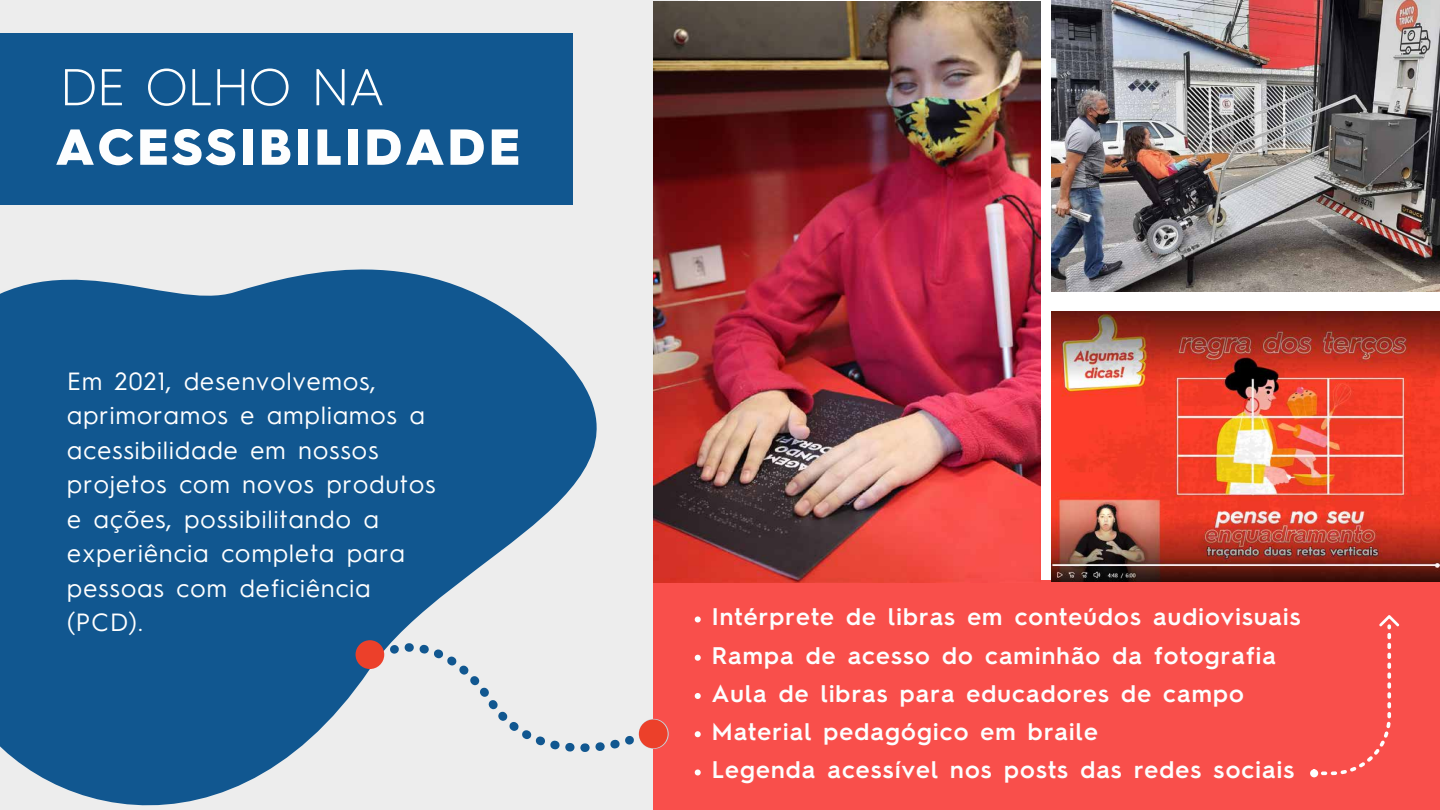
<style>
.page{position:relative;width:1440px;height:810px;background:#fff}
.page>*{position:absolute;margin:0;border:0;box-sizing:border-box;transform-origin:0 0}
.t1{font:300 51.8px "Hurme Geometric Sans 4";letter-spacing:-.01em;color:#fdfefe}
.t2{font:900 50.7px "Hurme Geometric Sans 4";letter-spacing:.07em;color:#fdfefe}
.t3{font:25px/34.5px "Hurme Geometric Sans 1";letter-spacing:.05em;color:#fff}
.t4{font:600 24.1px/38.2px "Hurme Geometric Sans 2";letter-spacing:.05em;color:#fdfefe}
</style>
<div class="page">
<div style="left:0;top:0;width:697px;height:810px;background:#ededed"></div>
<div style="left:0;top:34px;width:573px;height:171px;background:#115790"></div>
<svg style="left:0;top:269px;width:650px;height:537px;fill:#115790"></svg>
<div style="left:653px;top:580px;width:787px;height:230px;background:#f94f4b"></div>
<img style="left:653px;top:2px;width:387px;height:580px">
<img style="left:1051px;top:312px;width:389px;height:270px">
<img style="left:1051px;top:0;width:389px;height:292px">
<svg style="left:1310px;top:615px;width:90px;height:162px"></svg>
<svg style="left:639px;top:719px;width:30px;height:30px"></svg>
<div style="left:355px;top:640px;width:30px;height:29px;background:#ec402a;border-radius:50%"></div>
<div style="left:639px;top:719px;width:29px;height:30px;background:#ec402a;border-radius:50%"></div>
<svg style="left:390px;top:645px;width:9px;height:9px"></svg>
<svg style="left:405px;top:643px;width:229px;height:109px"></svg>
<svg style="left:695px;top:616px;width:6px;height:6px"></svg>
<svg style="left:695px;top:655px;width:6px;height:6px"></svg>
<svg style="left:695px;top:693px;width:6px;height:6px"></svg>
<svg style="left:695px;top:731px;width:6px;height:6px"></svg>
<svg style="left:695px;top:769px;width:6px;height:6px"></svg>
<h1 class="t1" style="left:60px;top:52px;width:326px">DE OLHO NA</h1>
<h2 class="t2" style="left:56px;top:111px;width:466px">ACESSIBILIDADE</h2>
<p class="t3" style="left:67px;top:362px;width:370px">Em 2021, desenvolvemos, aprimoramos e ampliamos a acessibilidade em nossos projetos com novos produtos e ações, possibilitando a experiência completa para pessoas com deficiência (PCD).</p>
<p class="t4" style="left:712px;top:596px;width:591px">Intérprete de libras em conteúdos audiovisuais Rampa de acesso do caminhão da fotografia Aula de libras para educadores de campo Material pedagógico em braile<br>Legenda acessível nos posts das redes sociais</p>
</div>
